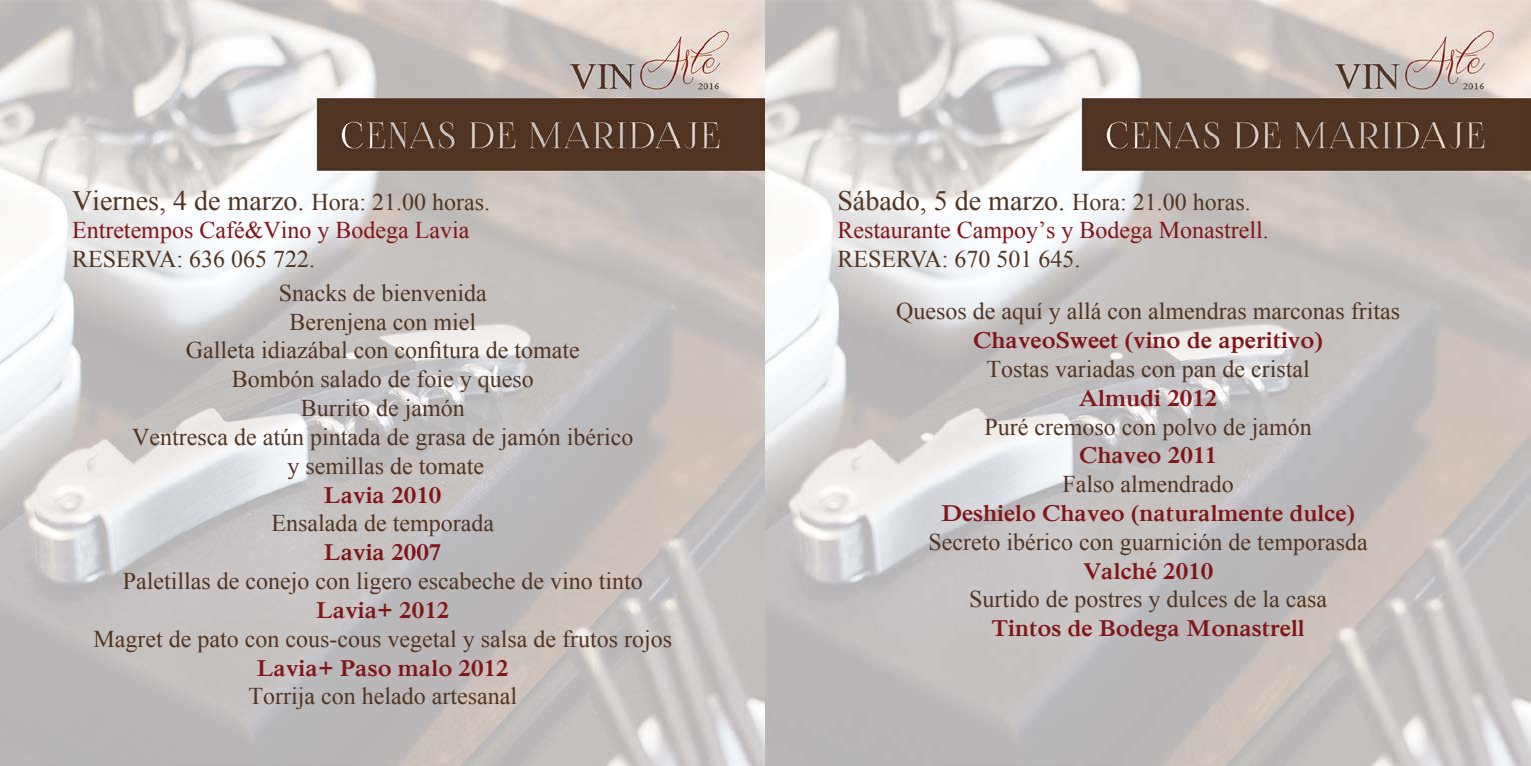
<style>
.page{position:relative;width:1531px;height:766px;background:#fff}
.page>*{position:absolute;margin:0;border:0;box-sizing:border-box;transform-origin:0 0}
.t1{font:28px "Iskoola Pota";color:#513422}
.t2{font:24px/28.8px "Iskoola Pota";color:#513422}
.t3{font:700 24px "Iskoola Pota";color:#811517}
.t4{font:24px "Iskoola Pota";color:#811517}
.s1{font-size:24px}
</style>
<div class="page">
<img style="left:0;top:0;width:1530px;height:765px">
<p class="t1" style="left:72px;top:184px;width:420px">Viernes, 4 de marzo. <span class="s1">Hora: 21.00 horas.</span></p>
<p class="t4" style="left:72px;top:216px;width:399px">Entretempos Café&amp;Vino y Bodega Lavia</p>
<p class="t2" style="left:279px;top:242px;width:209px;line-height:33.6px;text-indent:-207px">RESERVA: 636 065 722.<br>Snacks de bienvenida</p>
<p class="t2" style="left:132px;top:307px;width:503px;text-align:center">Berenjena con miel<br>Galleta idiazábal con confitura de tomate<br>Bombón salado de foie y queso<br>Burrito de jamón<br>Ventresca de atún pintada de grasa de jamón ibérico y semillas de tomate</p>
<p class="t3" style="left:324px;top:481px;width:119px">Lavia 2010</p>
<p class="t2" style="left:271px;top:508px;width:224px">Ensalada de temporada</p>
<p class="t3" style="left:324px;top:538px;width:119px">Lavia 2007</p>
<p class="t2" style="left:123px;top:566px;width:521px">Paletillas de conejo con ligero escabeche de vino tinto</p>
<p class="t3" style="left:316px;top:596px;width:135px">Lavia+ 2012</p>
<p class="t2" style="left:93px;top:624px;width:580px">Magret de pato con cous-cous vegetal y salsa de frutos rojos</p>
<p class="t3" style="left:257px;top:653px;width:253px">Lavia+ Paso malo 2012</p>
<p class="t2" style="left:248px;top:681px;width:270px">Torrija con helado artesanal</p>
<p class="t1" style="left:837px;top:184px;width:415px">Sábado, 5 de marzo. <span class="s1">Hora: 21.00 horas.</span></p>
<p class="t4" style="left:837px;top:216px;width:433px">Restaurante Campoy’s y Bodega Monastrell.</p>
<p class="t2" style="left:896px;top:233px;width:505px;line-height:52px;text-indent:-59px">RESERVA: 670 501 645.<br>Quesos de aquí y allá con almendras marconas fritas</p>
<p class="t3" style="left:973px;top:326px;width:351px">ChaveoSweet (vino de aperitivo)</p>
<p class="t2" style="left:986px;top:354px;width:325px">Tostas variadas con pan de cristal</p>
<p class="t3" style="left:1079px;top:384px;width:140px">Almudi 2012</p>
<p class="t2" style="left:984px;top:412px;width:329px">Puré cremoso con polvo de jamón</p>
<p class="t3" style="left:1079px;top:441px;width:139px">Chaveo 2011</p>
<p class="t2" style="left:1062px;top:469px;width:173px">Falso almendrado</p>
<p class="t3" style="left:941px;top:499px;width:415px">Deshielo Chaveo (naturalmente dulce)</p>
<p class="t2" style="left:928px;top:527px;width:441px">Secreto ibérico con guarnición de temporasda</p>
<p class="t3" style="left:1083px;top:557px;width:132px">Valché 2010</p>
<p class="t2" style="left:969px;top:585px;width:359px">Surtido de postres y dulces de la casa</p>
<p class="t3" style="left:991px;top:614px;width:315px">Tintos de Bodega Monastrell</p>
</div>
